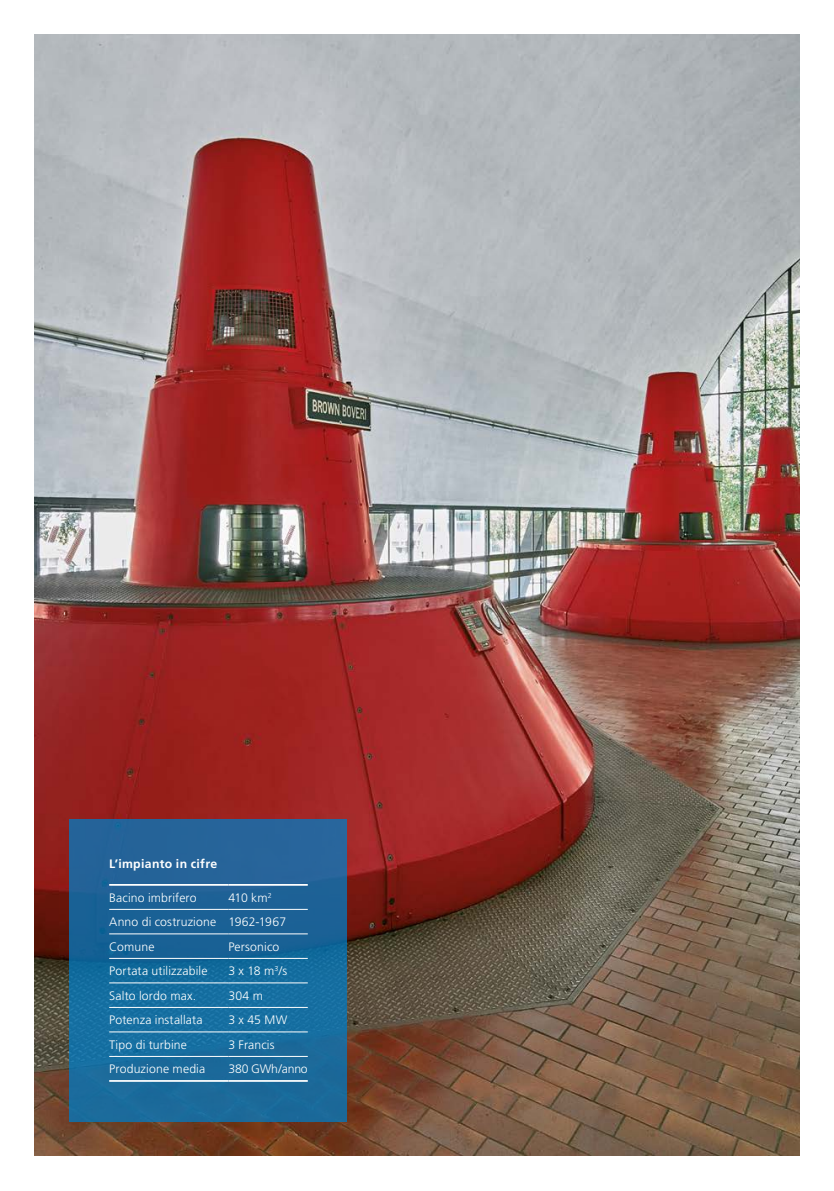
<style>
.page{position:relative;width:834px;height:1191px;background:#fff}
.page>*{position:absolute;margin:0;border:0;box-sizing:border-box;transform-origin:0 0}
.t1{font:300 12.25px/24.3px "Frutiger";letter-spacing:.01em;color:#fff}
.t2{font:700 12.25px "Frutiger";letter-spacing:.025em;color:#fff}
.t3{font:300 12.25px "Frutiger";letter-spacing:-.015em;color:#fff}
</style>
<div class="page">
<img style="left:35px;top:35px;width:764px;height:1121px">
<svg style="left:69px;top:819px;width:278px;height:302px;background:#1d689b"></svg>
<hr style="left:109px;top:884px;width:119px;height:1px;background:#fff">
<hr style="left:109px;top:1080px;width:119px;height:1px;background:#fff">
<hr style="left:109px;top:909px;width:119px;height:1px;background:#fff">
<hr style="left:109px;top:933px;width:119px;height:1px;background:#fff">
<hr style="left:109px;top:958px;width:119px;height:1px;background:#fff">
<hr style="left:109px;top:982px;width:119px;height:1px;background:#fff">
<hr style="left:109px;top:1007px;width:119px;height:1px;background:#fff">
<hr style="left:109px;top:1031px;width:119px;height:1px;background:#fff">
<hr style="left:109px;top:1056px;width:119px;height:1px;background:#fff">
<hr style="left:228px;top:884px;width:80px;height:1px;background:#fff">
<hr style="left:228px;top:1080px;width:80px;height:1px;background:#fff">
<hr style="left:228px;top:909px;width:80px;height:1px;background:#fff">
<hr style="left:228px;top:933px;width:80px;height:1px;background:#fff">
<hr style="left:228px;top:958px;width:80px;height:1px;background:#fff">
<hr style="left:228px;top:982px;width:80px;height:1px;background:#fff">
<hr style="left:228px;top:1007px;width:80px;height:1px;background:#fff">
<hr style="left:228px;top:1031px;width:80px;height:1px;background:#fff">
<hr style="left:228px;top:1056px;width:80px;height:1px;background:#fff">
<p class="t2" style="left:109px;top:856px;width:110px">L’impianto in cifre</p>
<p class="t1" style="left:109px;top:886px;width:89px">Bacino imbrifero</p>
<p class="t1" style="left:109px;top:886px;width:178px;text-indent:119px">410 km<sup>2<br></sup>Anno di costruzione 1962-1967<br>Comune</p>
<p class="t1" style="left:228px;top:934px;width:53px">Personico</p>
<p class="t1" style="left:109px;top:959px;width:100px">Portata utilizzabile</p>
<p class="t1" style="left:228px;top:959px;width:60px">3 x 18 m<sup>3</sup>/s</p>
<p class="t1" style="left:109px;top:983px;width:88px">Salto lordo max.</p>
<p class="t1" style="left:228px;top:983px;width:36px">304 m</p>
<p class="t1" style="left:109px;top:1008px;width:95px">Potenza installata</p>
<p class="t1" style="left:228px;top:1008px;width:60px">3 x 45 MW</p>
<p class="t1" style="left:109px;top:1032px;width:79px">Tipo di turbine</p>
<p class="t1" style="left:228px;top:1032px;width:48px">3 Francis</p>
<p class="t1" style="left:109px;top:1056px;width:97px">Produzione media</p>
<p class="t3" style="left:228px;top:1061px;width:81px">380 GWh/anno</p>
</div>
